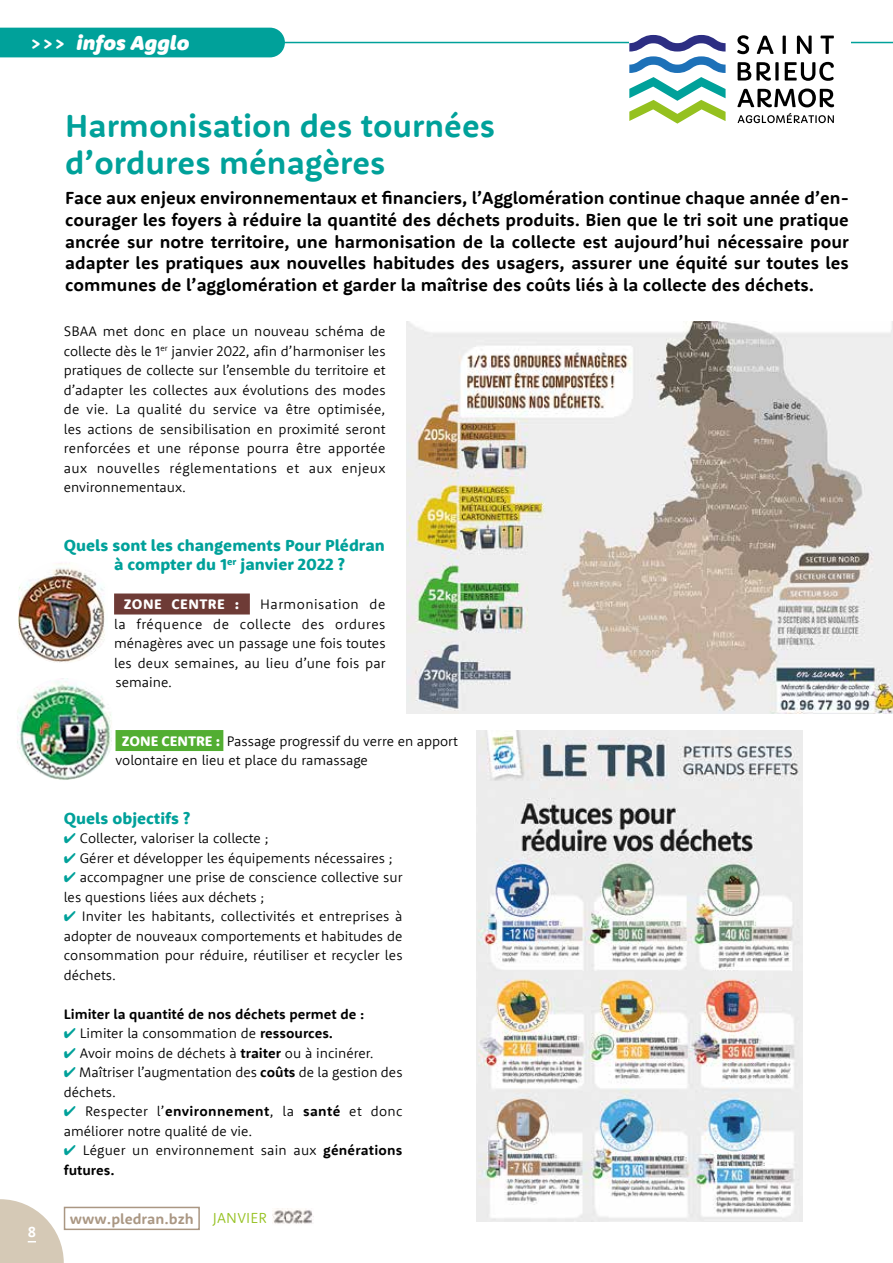
<style>
.page{position:relative;width:893px;height:1263px;background:#fff}
.page>*{position:absolute;margin:0;border:0;box-sizing:border-box;transform-origin:0 0}
.t1{font:700 33px/37.5px "Rooney Sans";color:#00a19a}
.t2{font:italic 900 21px "Rooney Sans";color:#fff}
.t3{font:700 18px/21.6px "Rooney Sans";color:#000;text-align:justify}
.t4{font:800 16.5px/19.5px "Rooney Sans";color:#00a19a}
.t5{font:700 15px "Rooney Sans";color:#aa9783}
.t6{font:700 15px "Rooney Sans";color:#fff}
.t7{font:300 14.25px/19.5px "Rooney Sans";color:#000}
.t8{font:700 14.25px "Rooney Sans";color:#000}
.t9{font:800 14.25px "Rooney Sans";letter-spacing:.03em;color:#fff}
.s1{font-weight:700;font-style:normal}
.s2{font-weight:800;color:#fff}
.s3{color:#00a19a}
.s4{font-weight:700}
.s5{font-weight:300;color:#95c11f}
</style>
<div class="page">
<svg style="left:0;top:1199px;width:64px;height:64px"></svg>
<div style="left:64px;top:1207px;width:136px;height:23px;border:2px solid #aa9783"></div>
<img style="left:272px;top:1208px;width:42px;height:16px">
<hr style="left:64px;top:42px;width:829px;height:1px;background:#00a19a">
<div style="left:0;top:28px;width:285px;height:29px;background:#00a19a"></div>
<div style="left:629px;top:24px;width:221px;height:111px;background:#fff"></div>
<svg style="left:629px;top:35px;width:97px;height:89px"></svg>
<svg style="left:737px;top:35px;width:12px;height:19px"></svg>
<svg style="left:757px;top:36px;width:16px;height:18px"></svg>
<svg style="left:783px;top:36px;width:3px;height:18px"></svg>
<svg style="left:797px;top:36px;width:15px;height:18px"></svg>
<svg style="left:821px;top:36px;width:13px;height:18px"></svg>
<svg style="left:738px;top:113px;width:96px;height:10px"></svg>
<svg style="left:737px;top:89px;width:97px;height:18px"></svg>
<svg style="left:738px;top:62px;width:41px;height:19px"></svg>
<svg style="left:785px;top:62px;width:49px;height:19px"></svg>
<div style="left:114px;top:593px;width:136px;height:21px;background:#6e3b36"></div>
<div style="left:116px;top:730px;width:107px;height:21px;background:#52ae32"></div>
<img style="left:476px;top:731px;width:326px;height:491px">
<img style="left:18px;top:563px;width:87px;height:100px">
<img style="left:17px;top:678px;width:95px;height:102px">
<img style="left:407px;top:322px;width:486px;height:392px">
<h2 class="t2" style="left:30px;top:29px;width:161px"><span class="s1">&gt;&gt;&gt;</span> infos Agglo</h2>
<h1 class="t1" style="left:65px;top:106px;width:431px">Harmonisation des tournées d’ordures ménagères</h1>
<p class="t3" style="left:65px;top:187px;width:785px">Face aux enjeux environnementaux et financiers, l’Agglomération continue chaque année d’en&shy;courager les foyers à réduire la quantité des déchets produits. Bien que le tri soit une pratique ancrée sur notre territoire, une harmonisation de la collecte est aujourd’hui nécessaire pour adapter les pratiques aux nouvelles habitudes des usagers, assurer une équité sur toutes les communes de l’agglomération et garder la maîtrise des coûts liés à la collecte des déchets.</p>
<p class="t7" style="left:64px;top:321px;width:323px;text-align:justify">SBAA met donc en place un nouveau schéma de collecte dès le 1<sup>er</sup> janvier 2022, afin d’harmoniser les pratiques de collecte sur l’ensemble du territoire et d’adapter les collectes aux évolutions des modes de vie. La qualité du service va être optimisée, les actions de sensibilisation en proximité seront renforcées et une réponse pourra être apportée aux nouvelles réglementations et aux enjeux environnementaux.</p>
<p class="t4" style="left:114px;top:535px;width:272px;text-indent:-50px">Quels sont les changements Pour Plédran à compter du 1<sup>er</sup> janvier 2022 ?</p>
<p class="t9" style="left:124px;top:595px;width:117px">ZONE CENTRE :</p>
<p class="t7" style="left:114px;top:594px;width:273px;text-align:justify;text-indent:146px">Harmonisation de la fréquence de collecte des ordures ménagères avec un passage une fois toutes les deux semaines, au lieu d’une fois par semaine.</p>
<p class="t7" style="left:116px;top:731px;width:344px;text-indent:6px"><span class="s2">ZONE CENTRE :</span> Passage progressif du verre en apport volontaire en lieu et place du ramassage</p>
<p class="t6" style="left:28px;top:1222px;width:10px">8</p>
<p class="t4" style="left:64px;top:808px;width:128px">Quels objectifs ?</p>
<p class="t7" style="left:64px;top:828px;width:206px"><span class="s3">✔</span> Collecter, valoriser la collecte ;</p>
<p class="t7" style="left:64px;top:848px;width:330px"><span class="s3">✔</span> Gérer et développer les équipements nécessaires ;</p>
<p class="t7" style="left:64px;top:867px;width:340px"><span class="s3">✔</span> accompagner une prise de conscience collective sur les questions liées aux déchets ;</p>
<p class="t7" style="left:64px;top:906px;width:340px;text-align:justify"><span class="s3">✔</span> Inviter les habitants, collectivités et entreprises à adopter de nouveaux comportements et habitudes de consommation pour réduire, réutiliser et recycler les déchets.</p>
<p class="t8" style="left:64px;top:1004px;width:302px">Limiter la quantité de nos déchets permet de :</p>
<p class="t7" style="left:64px;top:1023px;width:271px"><span class="s3">✔</span> Limiter la consommation de <span class="s4">ressources.</span></p>
<p class="t7" style="left:64px;top:1043px;width:311px"><span class="s3">✔</span> Avoir moins de déchets à <span class="s4">traiter</span> ou à incinérer.</p>
<p class="t7" style="left:64px;top:1062px;width:340px"><span class="s3">✔</span> Maîtriser l’augmentation des <span class="s4">coûts</span> de la gestion des déchets.</p>
<p class="t7" style="left:64px;top:1101px;width:340px"><span class="s3">✔</span> Respecter l’<span class="s4">environnement</span>, la <span class="s4">santé</span> et donc améliorer notre qualité de vie.</p>
<p class="t7" style="left:64px;top:1140px;width:340px"><span class="s3">✔</span> Léguer un environnement sain aux <span class="s4">générations futures.</span></p>
<p class="t5" style="left:70px;top:1209px;width:199px">www.pledran.bzh <span class="s5">JANVIER</span></p>
</div>
